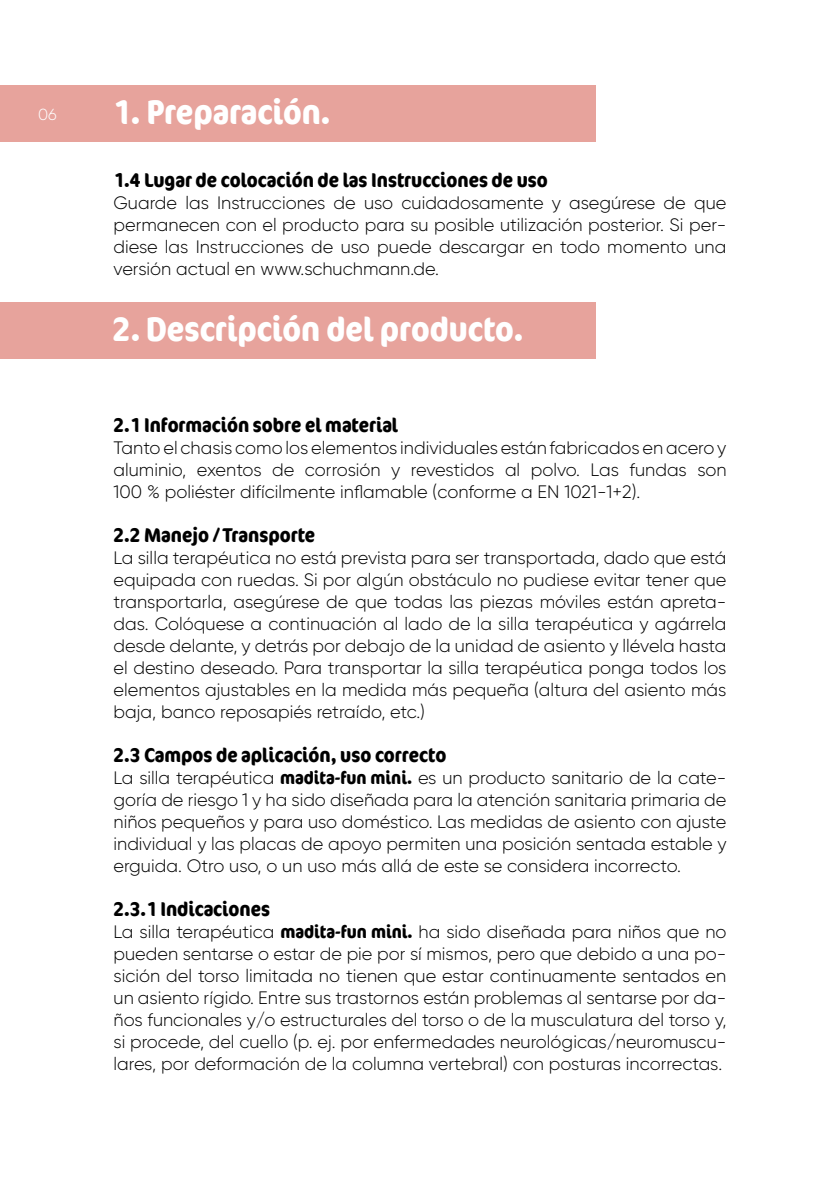
<style>
.page{position:relative;width:840px;height:1191px;background:#fff}
.page>*{position:absolute;margin:0;border:0;box-sizing:border-box;transform-origin:0 0}
.t1{font:700 condensed 34px "Cocon Offc Pro";color:#fff}
.t2{font:700 condensed 20px "Cocon Offc Pro";color:#000}
.t3{font:300 18px/22px "Gilroy";color:#000;text-align:justify}
.t4{font:300 16px "Gilroy";color:#fff}
.s1{font-family:"Cocon Offc Pro";font-weight:700;font-stretch:condensed}
</style>
<div class="page">
<div style="left:0;top:85px;width:595px;height:57px;background:#e7a39c"></div>
<div style="left:0;top:302px;width:595px;height:57px;background:#e7a39c"></div>
<p class="t4" style="left:38px;top:104px;width:20px">06</p>
<h1 class="t1" style="left:113px;top:88px;width:219px">1. Preparación.</h1>
<p class="t2" style="left:113px;top:165px;width:435px">1.4 Lugar de colocación de las Instrucciones de uso</p>
<p class="t3" style="left:113px;top:191px;width:614px">Guarde las Instrucciones de uso cuidadosamente y asegúrese de que permanecen con el producto para su posible utilización posterior. Si per&shy;diese las Instrucciones de uso puede descargar en todo momento una versión actual en www.schuchmann.de.</p>
<h1 class="t1" style="left:113px;top:305px;width:412px">2. Descripción del producto.</h1>
<p class="t2" style="left:113px;top:410px;width:286px">2.1 Información sobre el material</p>
<p class="t3" style="left:113px;top:436px;width:614px">Tanto el chasis como los elementos individuales están fabricados en acero y aluminio, exentos de corrosión y revestidos al polvo. Las fundas son 100 % poliéster difícilmente inflamable (conforme a EN 1021-1+2).</p>
<p class="t2" style="left:113px;top:520px;width:203px">2.2 Manejo /Transporte</p>
<p class="t3" style="left:113px;top:546px;width:614px">La silla terapéutica no está prevista para ser transportada, dado que está equipada con ruedas. Si por algún obstáculo no pudiese evitar tener que transportarla, asegúrese de que todas las piezas móviles están apreta&shy;das. Colóquese a continuación al lado de la silla terapéutica y agárrela desde delante, y detrás por debajo de la unidad de asiento y llévela hasta el destino deseado. Para transportar la silla terapéutica ponga todos los elementos ajustables en la medida más pequeña (altura del asiento más baja, banco reposapiés retraído, etc.)</p>
<p class="t2" style="left:113px;top:740px;width:334px">2.3 Campos de aplicación, uso correcto</p>
<p class="t3" style="left:113px;top:766px;width:614px">La silla terapéutica <span class="s1">madita-fun mini.</span> es un producto sanitario de la cate&shy;goría de riesgo 1 y ha sido diseñada para la atención sanitaria primaria de niños pequeños y para uso doméstico. Las medidas de asiento con ajuste individual y las placas de apoyo permiten una posición sentada estable y erguida. Otro uso, o un uso más allá de este se considera incorrecto.</p>
<p class="t2" style="left:113px;top:894px;width:158px">2.3.1 Indicaciones</p>
<p class="t3" style="left:113px;top:920px;width:614px">La silla terapéutica <span class="s1">madita-fun mini.</span> ha sido diseñada para niños que no pueden sentarse o estar de pie por sí mismos, pero que debido a una po&shy;sición del torso limitada no tienen que estar continuamente sentados en un asiento rígido. Entre sus trastornos están problemas al sentarse por da&shy;ños funcionales y/o estructurales del torso o de la musculatura del torso y, si procede, del cuello (p. ej. por enfermedades neurológicas/neuromuscu&shy;lares, por deformación de la columna vertebral) con posturas incorrectas.</p>
</div>
